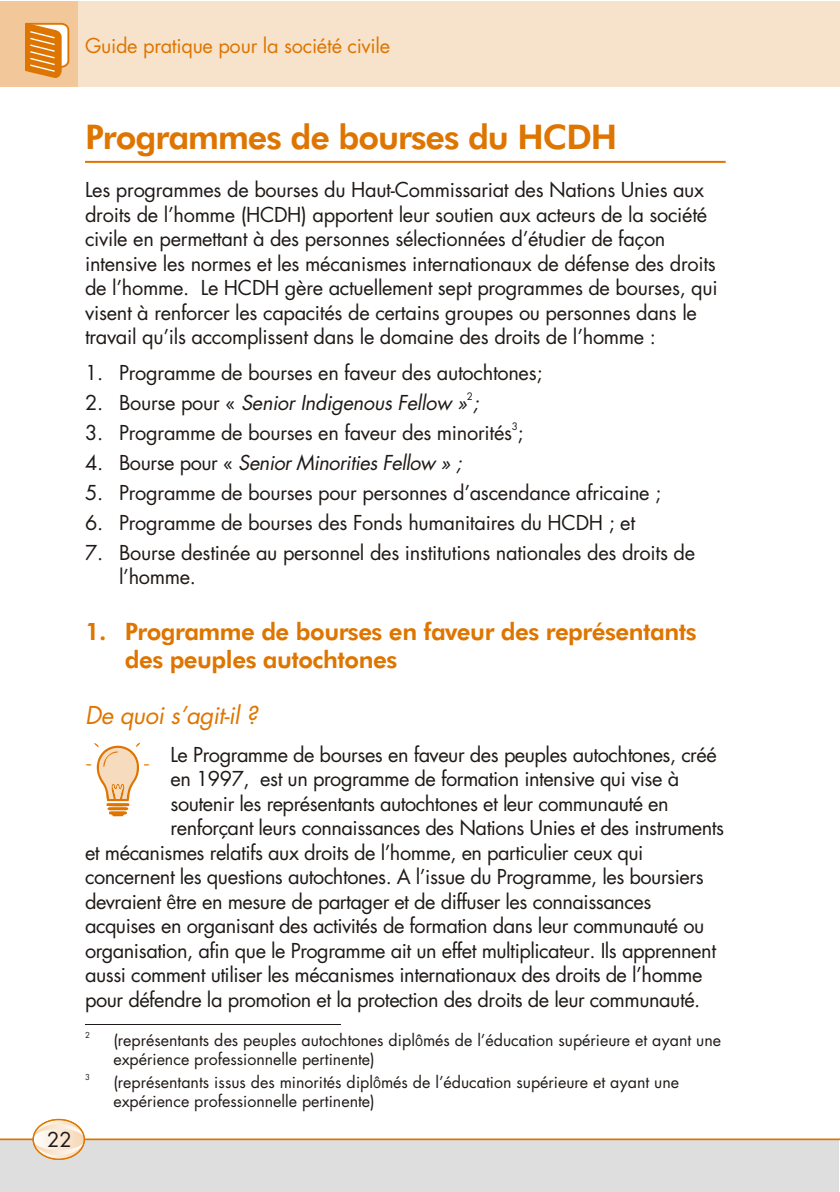
<style>
.page{position:relative;width:840px;height:1192px;background:#fff}
.page>*{position:absolute;margin:0;border:0;box-sizing:border-box;transform-origin:0 0}
.t1{font:34px "Futura Hv BT";letter-spacing:-.03em;color:#de7500}
.t2{font:24px/28px "Futura Hv BT";letter-spacing:-.02em;color:#de7500}
.t3{font:italic 24px "Futura";letter-spacing:-.02em;color:#de7500}
.t4{font:20px/24.6px "Futura";letter-spacing:-.025em;color:#1f1a17}
.t5{font:italic 20px "Futura";letter-spacing:-.02em;color:#1f1a17}
.t6{font:20px "Futura";letter-spacing:-.015em;color:#de7500}
.t7{font:16px/19.2px "Futura";color:#1f1a17}
.t8{font:10px "Futura";color:#1f1a17}
.t9{font:8px "Futura";color:#1f1a17}
.s1{font-style:normal}
.s2{font-family:"Trade Gothic"}
</style>
<div class="page">
<div style="left:0;top:1140px;width:839px;height:52px;background:#dedede"></div>
<div style="left:77px;top:1px;width:762px;height:86px;background:#f7e3cc"></div>
<div style="left:0;top:1px;width:77px;height:86px;background:#f2c799"></div>
<svg style="left:25px;top:23px;width:44px;height:55px;background:#e69a45"></svg>
<hr style="left:0;top:1139px;width:839px;height:1px;background:#de7500">
<svg style="left:33px;top:1120px;width:51px;height:39px"></svg>
<div style="left:33px;top:1124px;width:51px;height:31px;background:linear-gradient(to right,#f6dab9,#fdf8f3);border-radius:50%"></div>
<div style="left:33px;top:1129px;width:51px;height:21px;background:linear-gradient(to right,#fffefe,#f5d7b4);border-radius:50%"></div>
<div style="left:33px;top:1119px;width:52px;height:41px;border:1px solid #de7500;border-radius:50%"></div>
<hr style="left:85px;top:161px;width:641px;height:2px;background:#de7500">
<svg style="left:86px;top:743px;width:64px;height:73px"></svg>
<hr style="left:85px;top:1024px;width:255px;height:1px;background:#1f1a17">
<p class="t6" style="left:85px;top:39px;width:307px">Guide pratique pour la société civile</p>
<p class="t4" style="left:47px;top:1130px;width:26px">22</p>
<h1 class="t1" style="left:85px;top:123px;width:534px">Programmes de bourses du HCDH</h1>
<p class="t4" style="left:85px;top:181px;width:634px">Les programmes de bourses du Haut-Commissariat des Nations Unies aux droits de l’homme (HCDH) apportent leur soutien aux acteurs de la société civile en permettant à des personnes sélectionnées d’étudier de façon intensive les normes et les mécanismes internationaux de défense des droits de l’homme. Le HCDH gère actuellement sept programmes de bourses, qui visent à renforcer les capacités de certains groupes ou personnes dans le travail qu’ils accomplissent dans le domaine des droits de l’homme :</p>
<p class="t4" style="left:85px;top:364px;width:459px">1. Programme de bourses en faveur des autochtones;</p>
<p class="t5" style="left:85px;top:396px;width:395px"><span class="s1">2. Bourse pour «</span> Senior Indigenous Fellow » ;</p>
<p class="t8" style="left:467px;top:393px;width:8px">2</p>
<p class="t4" style="left:85px;top:424px;width:440px">3. Programme de bourses en faveur des minorités ;</p>
<p class="t8" style="left:512px;top:423px;width:8px">3</p>
<p class="t5" style="left:85px;top:456px;width:378px"><span class="s1">4. Bourse pour «</span> Senior Minorities Fellow » ;</p>
<p class="t4" style="left:85px;top:484px;width:578px">5. Programme de bourses pour personnes d’ascendance africaine ;</p>
<p class="t4" style="left:85px;top:514px;width:552px">6. Programme de bourses des Fonds humanitaires du HCDH ; et</p>
<p class="t4" style="left:119px;top:544px;width:578px;line-height:24px;text-indent:-34px">7. Bourse destinée au personnel des institutions nationales des droits de l’homme.</p>
<p class="t2" style="left:125px;top:620px;width:574px;text-indent:-40px">1. Programme de bourses en faveur des représentants des peuples autochtones</p>
<p class="t3" style="left:85px;top:707px;width:174px">De quoi s’agit-il ?</p>
<p class="t4" style="left:171px;top:745px;width:548px">Le Programme de bourses en faveur des peuples autochtones, créé</p>
<p class="t4" style="left:171px;top:770px;width:510px">en 1997, est un programme de formation intensive qui vise à</p>
<p class="t4" style="left:171px;top:794px;width:500px">soutenir les représentants autochtones et leur communauté en</p>
<p class="t4" style="left:171px;top:819px;width:555px">renforçant leurs connaissances des Nations Unies et des instruments</p>
<p class="t4" style="left:85px;top:843px;width:560px">et mécanismes relatifs aux droits de l’homme, en particulier ceux qui</p>
<p class="t4" style="left:85px;top:868px;width:620px">concernent les questions autochtones. A l’issue du Programme, les boursiers</p>
<p class="t4" style="left:85px;top:892px;width:568px">devraient <span class="s2">ê</span>tre en mesure de partager et de diffuser les connaissances</p>
<p class="t4" style="left:85px;top:917px;width:621px">acquises en organisant des activités de formation dans leur communauté ou</p>
<p class="t4" style="left:85px;top:941px;width:633px">organisation, afin que le Programme ait un effet multiplicateur. Ils apprennent</p>
<p class="t4" style="left:85px;top:966px;width:619px">aussi comment utiliser les mécanismes internationaux des droits de l’homme</p>
<p class="t4" style="left:85px;top:991px;width:617px">pour défendre la promotion et la protection des droits de leur communauté.</p>
<p class="t9" style="left:85px;top:1033px;width:6px">2</p>
<p class="t7" style="left:113px;top:1033px;width:609px">(représentants des peuples autochtones dipl<span class="s2">ô</span>més de l’éducation supérieure et ayant une expérience professionnelle pertinente)</p>
<p class="t9" style="left:85px;top:1074px;width:6px">3</p>
<p class="t7" style="left:113px;top:1075px;width:567px">(représentants issus des minorités dipl<span class="s2">ô</span>més de l’éducation supérieure et ayant une expérience professionnelle pertinente)</p>
</div>
